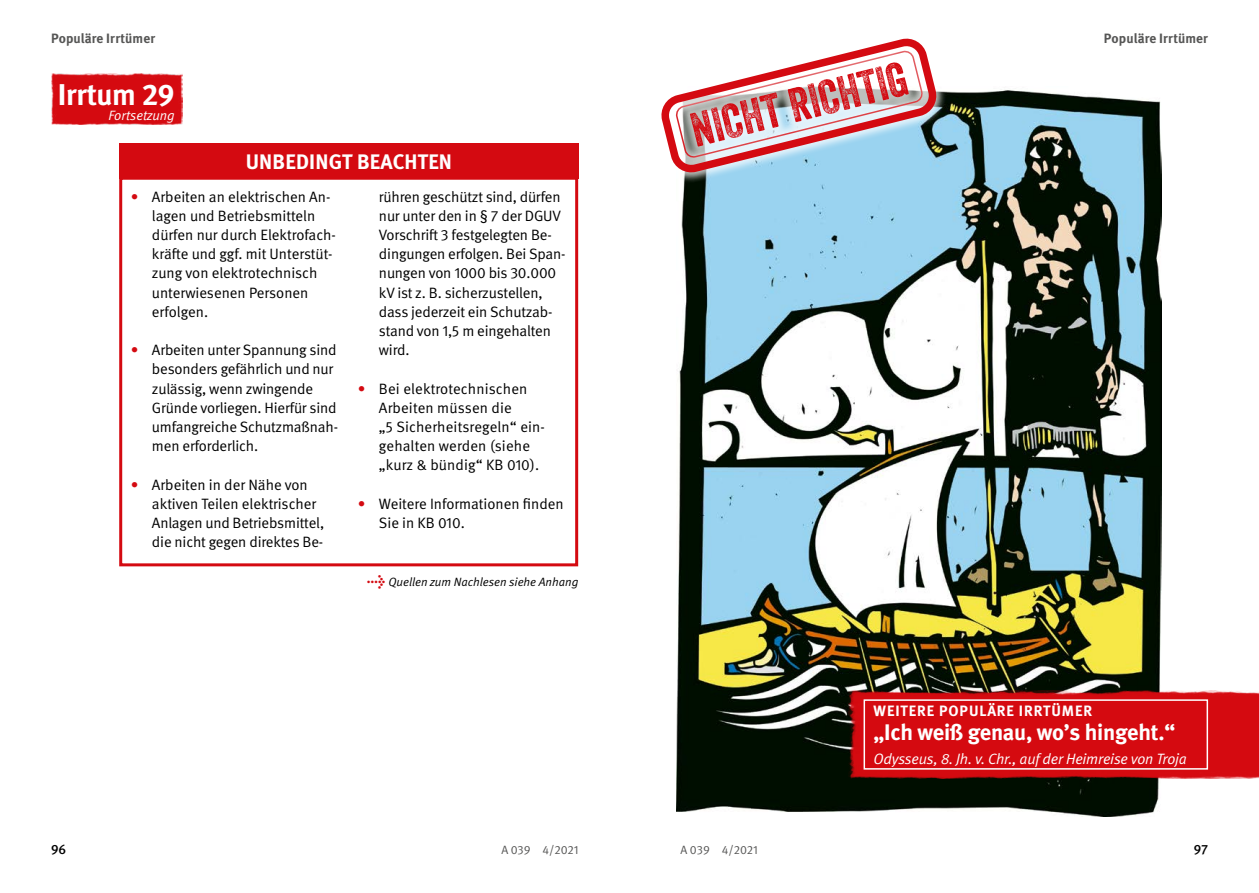
<style>
.page{position:relative;width:1259px;height:893px;background:#fff}
.page>*{position:absolute;margin:0;border:0;box-sizing:border-box;transform-origin:0 0}
.Inhalt_Fliesstext_P{font:46.65px "Veneer Two";color:#d40a11}
.t1{font:700 30px "DGUV Meta";letter-spacing:-.015em;color:#fff}
.Inhalt_Fliesstext_P-2{font:700 22.5px "DGUV Meta";letter-spacing:-.01em;color:#fff}
._01_Überschriften_Weisser_Text_in_rotem_B{font:700 21px "DGUV Meta";letter-spacing:.01em;color:#fff}
.t2{font:15px/19.2px "DGUV Meta";letter-spacing:-.01em;color:#000}
.t3{font:15px/19.2px "DGUV Meta";letter-spacing:.01em;color:#000}
.Inhalt_Fliesstext_P-3{font:italic 15px "DGUV Meta";letter-spacing:-.01em;color:#fff}
.Inhalt_Fliesstext_P-4{font:700 15px "DGUV Meta";letter-spacing:.06em;color:#fff}
.t4{font:700 13.5px "DGUV Meta";letter-spacing:.005em;color:#565655}
.t5{font:italic 13.5px "DGUV Meta";color:#fff}
.t6{font:500 13.5px "DGUV Meta";color:#000}
.Inhalt_Fliesstext_P-5{font:italic 12px "DGUV Meta";color:#000}
.t7{font:12px "DGUV Meta";color:#565655}
.s1{color:#d40a11}
.s2{font-weight:700;font-style:normal;font-size:15px;color:#d40a11}
</style>
<div class="page">
<img style="left:51px;top:74px;width:131px;height:51px">
<div style="left:119px;top:144px;width:459px;height:35px;background:#d40a11"></div>
<div style="left:119px;top:177px;width:459px;height:389px;border:3px solid #d40a11"></div>
<img style="left:676px;top:90px;width:485px;height:726px">
<img style="left:848px;top:691px;width:411px;height:88px">
<div style="left:863px;top:699px;width:345px;height:71px;border:2px solid #fff"></div>
<svg style="left:676px;top:90px;width:278px;height:101px;fill:#9ad3f0"></svg>
<svg style="left:661px;top:38px;width:278px;height:136px"></svg>
<p class="t4" style="left:51px;top:31px;width:105px">Populäre Irrtümer</p>
<p class="t4" style="left:1104px;top:31px;width:105px">Populäre Irrtümer</p>
<h2 class="t1" style="left:58px;top:77px;width:118px">Irrtum 29</h2>
<p class="t5" style="left:108px;top:108px;width:68px">Fortsetzung</p>
<h2 class="_01_Überschriften_Weisser_Text_in_rotem_B" style="left:246px;top:150px;width:208px">UNBEDINGT BEACHTEN</h2>
<p class="t2" style="left:152px;top:187px;width:185px;text-indent:-21px"><span class="s1">•</span> Arbeiten an elektrischen An&shy;lagen und Betriebsmitteln dürfen nur durch Elektrofach&shy;kräfte und ggf. mit Unterstüt&shy;zung von elektrotechnisch unterwiesenen Personen erfolgen.</p>
<p class="t2" style="left:152px;top:341px;width:188px;text-indent:-21px"><span class="s1">•</span> Arbeiten unter Spannung sind besonders gefährlich und nur zulässig, wenn zwingende<br>Gründe vorliegen. Hierfür sind umfangreiche Schutzmaßnah&shy;men erforderlich.</p>
<p class="t2" style="left:152px;top:475px;width:174px;text-indent:-21px"><span class="s1">•</span> Arbeiten in der Nähe von aktiven Teilen elektrischer<br>Anlagen und Betriebsmittel, die nicht gegen direktes Be-</p>
<p class="t2" style="left:379px;top:187px;width:188px">rühren geschützt sind, dürfen nur unter den in § 7 der DGUV<br>Vorschrift 3 festgelegten Be&shy;dingungen erfolgen. Bei Span&shy;nungen von 1000 bis 30.000 kV ist z. B. sicherzustellen, dass jederzeit ein Schutzab&shy;stand von 1,5 m eingehalten wird.</p>
<p class="t3" style="left:379px;top:379px;width:167px;text-indent:-21px"><span class="s1">•</span> Bei elektrotechnischen<br>Arbeiten müssen die<br>„5 Sicherheitsregeln“ ein&shy;gehalten werden (siehe „kurz &amp; bündig“ KB 010).</p>
<p class="t2" style="left:379px;top:494px;width:186px;text-indent:-21px"><span class="s1">•</span> Weitere Informationen finden<br>Sie in KB 010.</p>
<p class="Inhalt_Fliesstext_P-5" style="left:367px;top:574px;width:213px"><span class="s2">→</span> Quellen zum Nachlesen siehe Anhang</p>
<p class="Inhalt_Fliesstext_P" style="left:685px;top:103px;width:223px;rotate:-14deg">NICHT RICHTIG</p>
<p class="Inhalt_Fliesstext_P-4" style="left:873px;top:702px;width:220px">WEITERE POPULÄRE IRRTÜMER</p>
<p class="Inhalt_Fliesstext_P-2" style="left:873px;top:719px;width:303px">„Ich weiß genau, wo’s hingeht.“</p>
<p class="Inhalt_Fliesstext_P-3" style="left:873px;top:750px;width:315px">Odysseus, 8. Jh. v. Chr., auf der Heimreise von Troja</p>
<p class="t6" style="left:51px;top:842px;width:17px">96</p>
<p class="t6" style="left:1193px;top:842px;width:16px">97</p>
<p class="t7" style="left:501px;top:843px;width:79px">A 039 4/2021</p>
<p class="t7" style="left:680px;top:843px;width:79px">A 039 4/2021</p>
</div>
